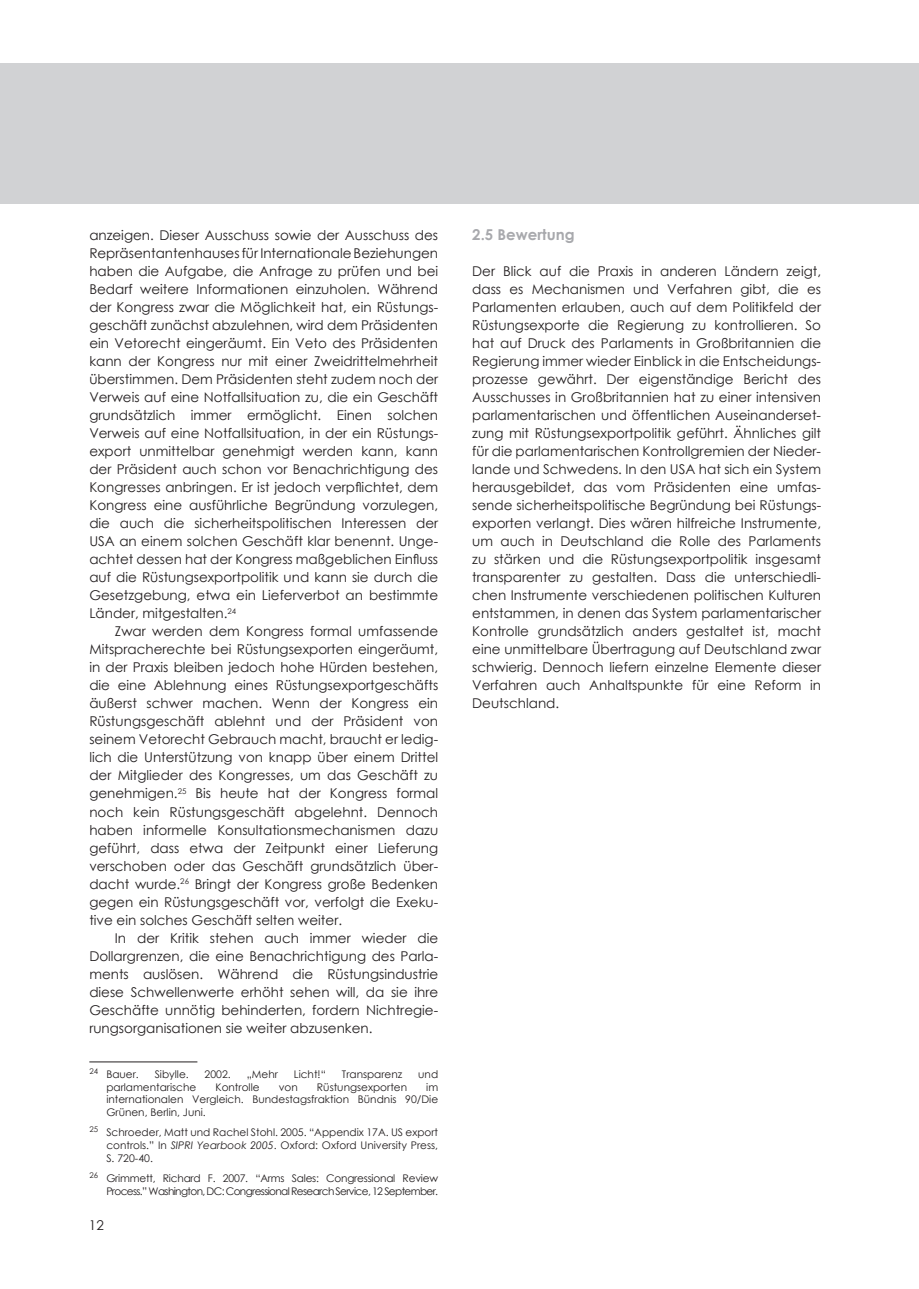
<style>
.page{position:relative;width:919px;height:1289px;background:#fff}
.page>*{position:absolute;margin:0;border:0;box-sizing:border-box;transform-origin:0 0}
.t1{font:700 15px "Century Gothic";color:#a8a9ad}
.t2{font:13.5px/18px "Century Gothic";color:#231f20;text-align:justify}
.t3{font:10.5px/12.6px "Century Gothic";color:#231f20;text-align:justify}
.t4{font:10.5px/12.6px "Century Gothic";letter-spacing:-.06em;color:#231f20;text-align:right}
.s1{font-style:italic}
</style>
<div class="page">
<div style="left:0;top:63px;width:918px;height:140px;background:#d1d2d4"></div>
<hr style="left:89px;top:1061px;width:108px;height:1px;background:#231f20">
<p class="t2" style="left:89px;top:226px;width:350px">anzeigen. Dieser Ausschuss sowie der Ausschuss des Repräsentantenhauses für Internationale Beziehungen haben die Aufgabe, die Anfrage zu prüfen und bei Bedarf weitere Informationen einzuholen. Während der Kongress zwar die Möglichkeit hat, ein Rüstungs&shy;geschäft zunächst abzulehnen, wird dem Präsidenten ein Vetorecht eingeräumt. Ein Veto des Präsidenten kann der Kongress nur mit einer Zweidrittelmehrheit überstimmen. Dem Präsidenten steht zudem noch der Verweis auf eine Notfallsituation zu, die ein Geschäft grundsätzlich immer ermöglicht. Einen solchen Verweis auf eine Notfallsituation, in der ein Rüstungs&shy;export unmittelbar genehmigt werden kann, kann der Präsident auch schon vor Benachrichtigung des Kongresses anbringen. Er ist jedoch verpflichtet, dem Kongress eine ausführliche Begründung vorzulegen, die auch die sicherheitspolitischen Interessen der USA an einem solchen Geschäft klar benennt. Unge&shy;achtet dessen hat der Kongress maßgeblichen Einfluss auf die Rüstungsexportpolitik und kann sie durch die Gesetzgebung, etwa ein Lieferverbot an bestimmte Länder, mitgestalten.<sup>24</sup></p>
<p class="t2" style="left:89px;top:622px;width:350px;text-indent:26px">Zwar werden dem Kongress formal umfassende Mitspracherechte bei Rüstungsexporten eingeräumt, in der Praxis bleiben jedoch hohe Hürden bestehen, die eine Ablehnung eines Rüstungsexportgeschäfts äußerst schwer machen. Wenn der Kongress ein Rüstungsgeschäft ablehnt und der Präsident von seinem Vetorecht Gebrauch macht, braucht er ledig&shy;lich die Unterstützung von knapp über einem Drittel der Mitglieder des Kongresses, um das Geschäft zu genehmigen.<sup>25</sup> Bis heute hat der Kongress formal noch kein Rüstungsgeschäft abgelehnt. Dennoch haben informelle Konsultationsmechanismen dazu geführt, dass etwa der Zeitpunkt einer Lieferung verschoben oder das Geschäft grundsätzlich über&shy;dacht wurde.<sup>26</sup> Bringt der Kongress große Bedenken gegen ein Rüstungsgeschäft vor, verfolgt die Exeku&shy;tive ein solches Geschäft selten weiter.</p>
<p class="t2" style="left:89px;top:928px;width:350px;text-indent:26px">In der Kritik stehen auch immer wieder die Dollargrenzen, die eine Benachrichtigung des Parla&shy;ments auslösen. Während die Rüstungsindustrie diese Schwellenwerte erhöht sehen will, da sie ihre Geschäfte unnötig behinderten, fordern Nichtregie&shy;rungsorganisationen sie weiter abzusenken.</p>
<p class="t3" style="left:89px;top:1067px;width:51px"><sup>24</sup> Bauer.</p>
<p class="t3" style="left:155px;top:1067px;width:36px">Sibylle.</p>
<p class="t3" style="left:205px;top:1067px;width:28px">2002.</p>
<p class="t3" style="left:247px;top:1067px;width:33px">„Mehr</p>
<p class="t3" style="left:294px;top:1067px;width:34px">Licht!“</p>
<p class="t3" style="left:342px;top:1067px;width:62px">Transparenz</p>
<p class="t3" style="left:418px;top:1067px;width:21px">und</p>
<p class="t3" style="left:106px;top:1080px;width:91px">parlamentarische</p>
<p class="t3" style="left:215px;top:1080px;width:46px">Kontrolle</p>
<p class="t3" style="left:279px;top:1080px;width:21px">von</p>
<p class="t3" style="left:317px;top:1080px;width:92px">Rüstungsexporten</p>
<p class="t3" style="left:106px;top:1080px;width:333px;text-indent:320px">im internationalen Vergleich. Bundestagsfraktion Bündnis 90/Die Grünen, Berlin, Juni.</p>
<p class="t3" style="left:106px;top:1126px;width:333px;text-indent:-17px"><sup>25</sup> Schroeder, Matt und Rachel Stohl. 2005. “Appendix 17A. US export controls.” In <span class="s1">SIPRI Yearbook 2005</span>. Oxford: Oxford University Press, S. 720-40.</p>
<p class="t4" style="left:89px;top:1171px;width:350px"><sup>26</sup> Grimmett, Richard F. 2007. “Arms Sales: Congressional Review<br>Process.” Washington, DC: Congressional Research Service, 12 September.</p>
<p class="t2" style="left:89px;top:1216px;width:16px">12</p>
<p class="t1" style="left:472px;top:223px;width:104px">2.5 Bewertung</p>
<p class="t2" style="left:472px;top:262px;width:350px">Der Blick auf die Praxis in anderen Ländern zeigt, dass es Mechanismen und Verfahren gibt, die es Parlamenten erlauben, auch auf dem Politikfeld der Rüstungsexporte die Regierung zu kontrollieren. So hat auf Druck des Parlaments in Großbritannien die Regierung immer wieder Einblick in die Entscheidungs&shy;prozesse gewährt. Der eigenständige Bericht des Ausschusses in Großbritannien hat zu einer intensiven parlamentarischen und öffentlichen Auseinanderset&shy;zung mit Rüstungsexportpolitik geführt. Ähnliches gilt für die parlamentarischen Kontrollgremien der Nieder&shy;lande und Schwedens. In den USA hat sich ein System herausgebildet, das vom Präsidenten eine umfas&shy;sende sicherheitspolitische Begründung bei Rüstungs&shy;exporten verlangt. Dies wären hilfreiche Instrumente, um auch in Deutschland die Rolle des Parlaments zu stärken und die Rüstungsexportpolitik insgesamt transparenter zu gestalten. Dass die unterschiedli&shy;chen Instrumente verschiedenen politischen Kulturen entstammen, in denen das System parlamentarischer Kontrolle grundsätzlich anders gestaltet ist, macht eine unmittelbare Übertragung auf Deutschland zwar schwierig. Dennoch liefern einzelne Elemente dieser Verfahren auch Anhaltspunkte für eine Reform in Deutschland.</p>
</div>
